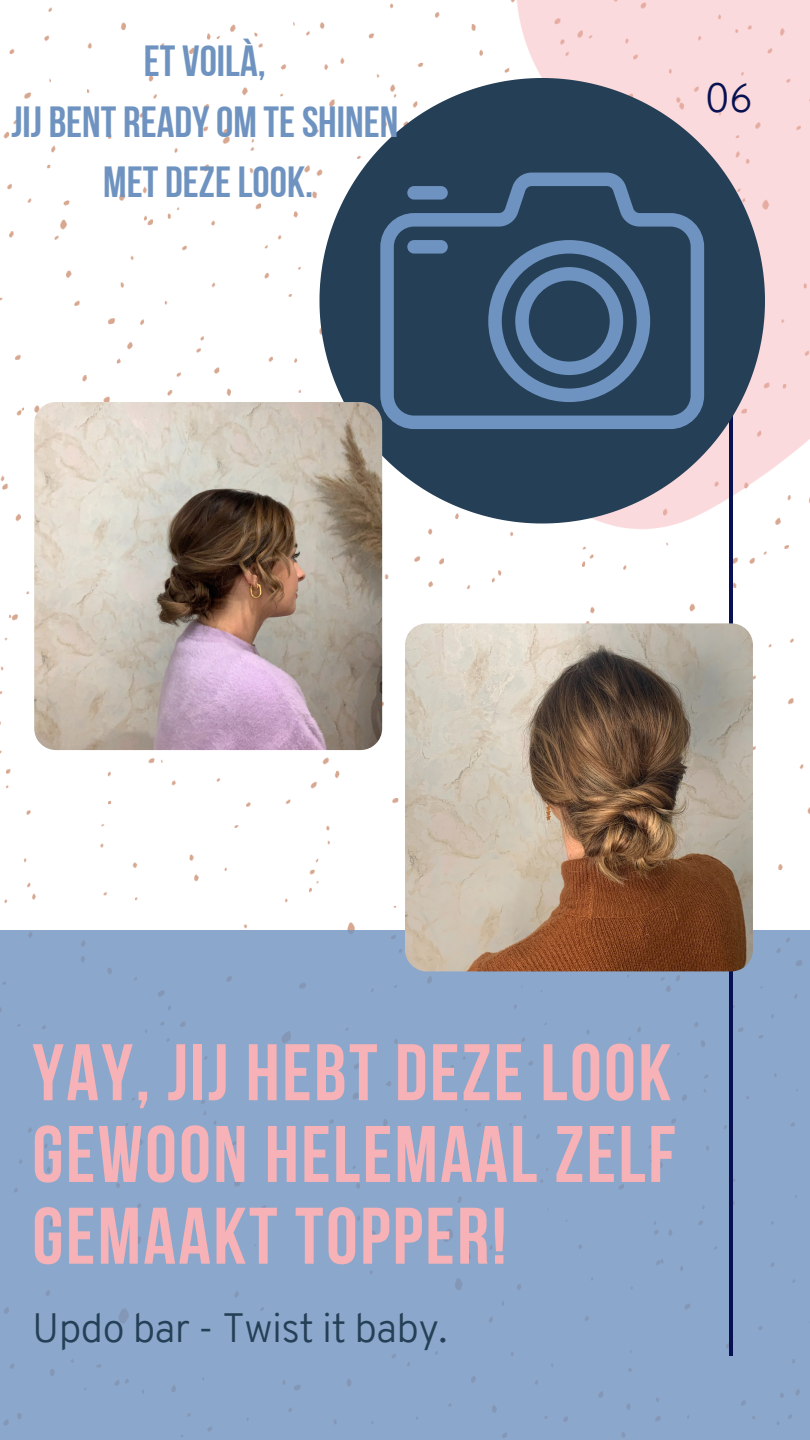
<style>
.page{position:relative;width:810px;height:1440px;background:#fff}
.page>*{position:absolute;margin:0;border:0;box-sizing:border-box;transform-origin:0 0}
.t1{font:80px/81.8px "Bebas Neue Cyrillic";letter-spacing:.03em;color:#f6b2b6;text-align:justify}
.t2{font:43.5px/60.6px "Bebas Neue Cyrillic";color:#6f93c0;text-align:center}
.t3{font:300 40px "Overpass";letter-spacing:-.015em;color:#253f56}
.t4{font:300 40px "Overpass";color:#081252}
</style>
<div class="page">
<img style="left:0;top:0;width:810px;height:930px">
<div style="left:0;top:930px;width:810px;height:510px;background:#8ba8cc"></div>
<hr style="left:729px;top:239px;width:4px;height:1117px;background:#081252">
<svg style="left:320px;top:78px;width:445px;height:446px;fill:#253f56"></svg>
<svg style="left:380px;top:173px;width:324px;height:256px;background:#375370"></svg>
<svg style="left:488px;top:240px;width:162px;height:162px;background:#415f7f"></svg>
<div style="left:407px;top:186px;width:41px;height:14px;background:#6f93c0;border-radius:7px"></div>
<div style="left:407px;top:240px;width:41px;height:14px;background:#6f93c0;border-radius:7px"></div>
<img style="left:34px;top:402px;width:348px;height:348px;border-radius:22px">
<img style="left:405px;top:623px;width:348px;height:348px;border-radius:22px">
<p class="t2" style="left:11px;top:35px;width:388px">ET VOILÀ,<br>JIJ BENT READYOM TESHINEN<br>MET DEZELOOK.</p>
<p class="t4" style="left:705px;top:82px;width:50px">06</p>
<p class="t1" style="left:32px;top:1039px;width:645px">YAY, JIJ HEBT DEZE LOOK GEWOON HELEMAAL ZELF GEMAAKT TOPPER!</p>
<p class="t3" style="left:32px;top:1312px;width:417px">Updo bar - Twist it baby.</p>
</div>
